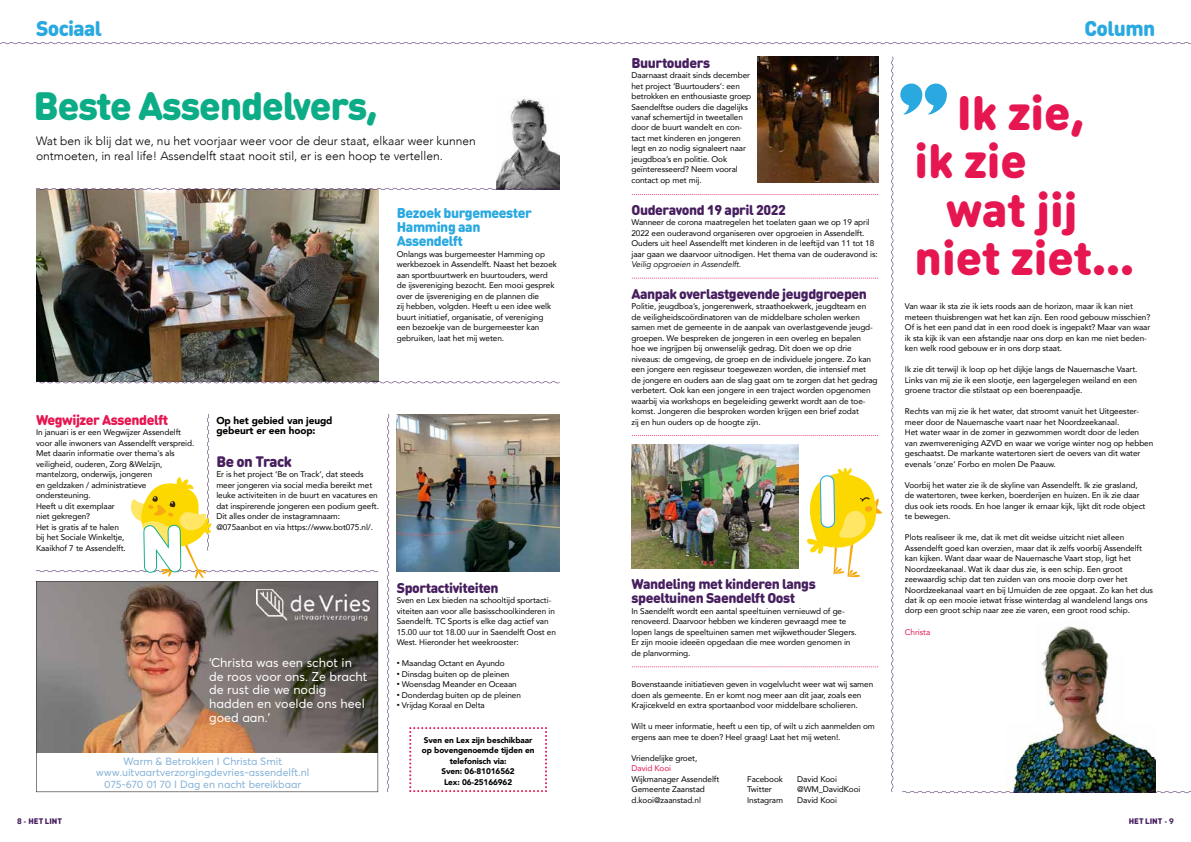
<style>
.page{position:relative;width:1191px;height:842px;background:#fff}
.page>*{position:absolute;margin:0;border:0;box-sizing:border-box;transform-origin:0 0}
.t1{font:900 47.5px/48.5px "DIN Round Pro";color:#e61650}
.t2{font:900 39px "DIN Round Pro";letter-spacing:-.03em;color:#0cac87}
.t3{font:900 21px "DIN Round Pro";letter-spacing:-.03em;color:#2aa9e1}
.t4{font:900 15px "DIN Round Pro";letter-spacing:-.03em;color:#471f5f}
.t5{font:900 14px/14px "DIN Round Pro";letter-spacing:-.03em;color:#471f5f}
.t6{font:900 14px/14px "DIN Round Pro";letter-spacing:-.03em;color:#2aa9e1}
.t7{font:900 14px "DIN Round Pro";letter-spacing:-.03em;color:#e61650}
.t8{font:12.6px/13.6px "Averta Std";color:#fff}
.t9{font:300 12px/15px "Avenir";color:#000}
.t10{font:10.5px/11.5px "Averta Std";color:#84b1d7;text-align:center}
.t11{font:900 10px/10.5px "Avenir";letter-spacing:-.01em;color:#000}
.t12{font:8.2px/10.5px "Avenir";letter-spacing:-.01em;color:#000}
.t13{font:900 8.2px/10.5px "Avenir";letter-spacing:-.01em;color:#000;text-align:center}
.t14{font:italic 8.2px "Avenir";letter-spacing:-.01em;color:#000}
.t15{font:8.2px "Avenir";letter-spacing:-.01em;color:#e61650}
.t16{font:900 8px "DIN Round Pro";letter-spacing:-.01em;color:#471f5f}
.s1{font-size:6px}
.s2{font-family:"Avenir"}
</style>
<div class="page">
<img style="left:496px;top:99px;width:63px;height:89px">
<img style="left:758px;top:57px;width:120px;height:126px">
<svg style="left:900px;top:84px;width:47px;height:31px"></svg>
<svg style="left:0;top:42px;width:1191px;height:2px"></svg>
<img style="left:1005px;top:626px;width:150px;height:165px">
<svg style="left:902px;top:791px;width:289px;height:2px"></svg>
<svg style="left:891px;top:57px;width:2px;height:735px"></svg>
<img style="left:36px;top:190px;width:342px;height:191px">
<img style="left:631px;top:444px;width:167px;height:125px">
<img style="left:396px;top:414px;width:164px;height:157px">
<svg style="left:36px;top:188px;width:523px;height:2px"></svg>
<svg style="left:36px;top:381px;width:523px;height:2px"></svg>
<svg style="left:387px;top:414px;width:2px;height:378px"></svg>
<svg style="left:409px;top:727px;width:138px;height:65px"></svg>
<svg style="left:632px;top:278px;width:246px;height:1px"></svg>
<svg style="left:632px;top:435px;width:246px;height:1px"></svg>
<svg style="left:632px;top:666px;width:246px;height:1px"></svg>
<svg style="left:632px;top:194px;width:246px;height:1px"></svg>
<img style="left:36px;top:581px;width:342px;height:211px">
<svg style="left:807px;top:468px;width:75px;height:110px"></svg>
<svg style="left:36px;top:414px;width:342px;height:165px"></svg>
<h3 class="t3" style="left:36px;top:12px;width:67px">Sociaal</h3>
<h3 class="t3" style="left:1084px;top:12px;width:72px">Column</h3>
<h2 class="t2" style="left:34px;top:76px;width:346px">Beste Assendelvers,</h2>
<h3 class="t9" style="left:36px;top:133px;width:441px">Wat ben ik blij dat we, nu het voorjaar weer voor de deur staat, elkaar weer kunnen ontmoeten, in real life! Assendelft staat nooit stil, er is een hoop te vertellen.</h3>
<h3 class="t6" style="left:397px;top:205px;width:136px">Bezoek burgemeester<br>Hamming aan<br>Assendelft</h3>
<p class="t12" style="left:397px;top:248px;width:162px">Onlangs was burgemeester Hamming op werkbezoek in Assendelft. Naast het bezoek aan sportbuurtwerk en buurtouders, werd de ijsvereniging bezocht. Een mooi gesprek over de ijsvereniging en de plannen die<br>zij hebben, volgden. Heeft u een idee welk buurt initiatief, organisatie, of vereniging een bezoekje van de burgemeester kan gebruiken, laat het mij weten.</p>
<h3 class="t7" style="left:36px;top:409px;width:134px">Wegwijzer Assendelft</h3>
<p class="t12" style="left:36px;top:427px;width:160px">In januari is er een Wegwijzer Assendelft voor alle inwoners van Assendelft verspreid.<br>Met daarin informatie over thema's als veiligheid, ouderen, Zorg &amp;Welzijn, mantelzorg, onderwijs, jongeren<br>en geldzaken / administratieve ondersteuning.<br>Heeft u dit exemplaar<br>niet gekregen?<br>Het is gratis af te halen<br>bij het Sociale Winkeltje,<br>Kaaikhof 7 te Assendelft.</p>
<p class="t11" style="left:216px;top:415px;width:118px">Op het gebied van jeugd gebeurt er een hoop:</p>
<h3 class="t4" style="left:216px;top:450px;width:77px">Be on Track</h3>
<p class="t12" style="left:216px;top:469px;width:164px">Er is het project ‘Be on Track’, dat steeds meer jongeren via social media bereikt met leuke activiteiten in de buurt en vacatures en dat inspirerende jongeren een podium geeft.<br>Dit alles onder de instagramnaam: @075aanbot en via https://www.bot075.nl/.</p>
<h3 class="t8" style="left:209px;top:656px;width:160px">‘Christa was een schot in de roos voor ons. Ze bracht de rust die we nodig hadden en voelde ons heel goed aan.’</h3>
<p class="t10" style="left:96px;top:755px;width:215px">Warm &amp; Betrokken I Christa Smit www.uitvaartverzorgingdevries-assendelft.nl<br>075-670 01 70 I Dag en nacht bereikbaar</p>
<h3 class="t5" style="left:397px;top:580px;width:103px">Sportactiviteiten</h3>
<p class="t12" style="left:397px;top:595px;width:161px">Sven en Lex bieden na schooltijd sportacti&shy;viteiten aan voor alle basisschoolkinderen in Saendelft. TC Sports is elke dag actief van 15.00 uur tot 18.00 uur in Saendelft Oost en West. Hieronder het weekrooster:</p>
<p class="t12" style="left:397px;top:658px;width:109px"><span class="s1">•</span> Maandag Octant en Ayundo</p>
<p class="t12" style="left:397px;top:668px;width:114px"><span class="s1">•</span> Dinsdag buiten op de pleinen</p>
<p class="t12" style="left:397px;top:679px;width:121px"><span class="s1">•</span> Woensdag Meander en Oceaan</p>
<p class="t12" style="left:397px;top:689px;width:126px"><span class="s1">•</span> Donderdag buiten op de pleinen</p>
<p class="t12" style="left:397px;top:700px;width:90px"><span class="s1">•</span> Vrijdag Koraal en Delta</p>
<p class="t13" style="left:422px;top:734px;width:114px">Sven en Lex zijn beschikbaar op bovengenoemde tijden en telefonisch via:<br>Sven: 06-81016562<br>Lex: 06-25166962</p>
<h3 class="t5" style="left:631px;top:55px;width:80px">Buurtouders</h3>
<p class="t12" style="left:631px;top:70px;width:121px">Daarnaast draait sinds december het project ‘Buurtouders’: een betrokken en enthousiaste groep<br>Saendelftse ouders die dagelijks vanaf schemertijd in tweetallen door de buurt wandelt en con&shy;tact met kinderen en jongeren legt en zo nodig signaleert naar jeugdboa’s en politie. Ook geïnteresseerd? Neem vooral contact op met mij.</p>
<h3 class="t5" style="left:631px;top:202px;width:156px">Ouderavond 19 april 2022</h3>
<p class="t12" style="left:631px;top:217px;width:248px">Wanneer de corona maatregelen het toelaten gaan we op 19 april 2022 een ouderavond organiseren over opgroeien in Assendelft.<br>Ouders uit heel Assendelft met kinderen in de leeftijd van 11 tot 18 jaar gaan we daarvoor uitnodigen. Het thema van de ouderavond is:</p>
<p class="t14" style="left:631px;top:259px;width:111px">Veilig opgroeien in Assendelft.</p>
<h3 class="t5" style="left:631px;top:286px;width:237px">Aanpak overlastgevende jeugdgroepen</h3>
<p class="t12" style="left:631px;top:301px;width:248px">Politie, jeugdboa’s, jongerenwerk, straathoekwerk, jeugdteam en de veiligheidscoördinatoren van de middelbare scholen werken samen met de gemeente in de aanpak van overlastgevende jeugd&shy;groepen. We bespreken de jongeren in een overleg en bepalen<br>hoe we ingrijpen bij onwenselijk gedrag. Dit doen we op drie niveaus: de omgeving, de groep en de individuele jongere. Zo kan een jongere een regisseur toegewezen worden, die intensief met de jongere en ouders aan de slag gaat om te zorgen dat het gedrag verbetert. Ook kan een jongere in een traject worden opgenomen waarbij via workshops en begeleiding gewerkt wordt aan de toe&shy;komst. Jongeren die besproken worden krijgen een brief zodat<br>zij en hun ouders op de hoogte zijn.</p>
<h3 class="t5" style="left:631px;top:576px;width:186px">Wandeling met kinderen langs speeltuinen Saendelft Oost</h3>
<p class="t12" style="left:631px;top:605px;width:227px">In Saendelft wordt een aantal speeltuinen vernieuwd of ge&shy;renoveerd. Daarvoor hebben we kinderen gevraagd mee te lopen langs de speeltuinen samen met wijkwethouder Slegers.<br>Er zijn mooie ideeën opgedaan die mee worden genomen in de planvorming.</p>
<p class="t12" style="left:631px;top:679px;width:243px">Bovenstaande initiatieven geven in vogelvlucht weer wat wij samen doen als gemeente. En er komt nog meer aan dit jaar, zoals een<br>Krajicekveld en extra sportaanbod voor middelbare scholieren.</p>
<p class="t12" style="left:631px;top:721px;width:245px">Wilt u meer informatie, heeft u een tip, of wilt u zich aanmelden om ergens aan mee te doen? Heel graag! Laat het mij weten!.</p>
<p class="t12" style="left:631px;top:752px;width:67px">Vriendelijke groet,</p>
<p class="t15" style="left:631px;top:762px;width:41px">David Kooi</p>
<p class="t12" style="left:631px;top:773px;width:89px">Wijkmanager Assendelft<br>Gemeente Zaanstad d.kooi@zaanstad.nl</p>
<p class="t12" style="left:747px;top:773px;width:37px">Facebook</p>
<p class="t12" style="left:797px;top:773px;width:41px">David Kooi</p>
<p class="t12" style="left:747px;top:784px;width:26px">Twitter</p>
<p class="t12" style="left:797px;top:784px;width:65px">@WM_DavidKooi</p>
<p class="t12" style="left:747px;top:794px;width:37px">Instagram</p>
<p class="t12" style="left:797px;top:794px;width:41px">David Kooi</p>
<h1 class="t1" style="left:914px;top:86px;width:172px;text-indent:42px">Ik zie, ik zie</h1>
<h1 class="t1" style="left:914px;top:183px;width:221px;text-align:center">wat jij niet ziet…</h1>
<p class="t12" style="left:905px;top:301px;width:247px">Van waar ik sta zie ik iets roods aan de horizon, maar ik kan niet meteen thuisbrengen wat het kan zijn. Een rood gebouw misschien?<br>Of is het een pand dat in een rood doek is ingepakt? Maar van waar ik sta kijk ik van een afstandje naar ons dorp en kan me niet beden&shy;ken welk rood gebouw er in ons dorp staat.</p>
<p class="t12" style="left:905px;top:364px;width:234px;text-align:justify">Ik zie dit terwijl ik loop op het dijkje langs de Nauernasche Vaart.<br>Links van mij zie ik een slootje, een lagergelegen weiland en een groene tractor die stilstaat op een boerenpaadje.</p>
<p class="t12" style="left:905px;top:406px;width:250px">Rechts van mij zie ik het water, dat stroomt vanuit het Uitgeester&shy;meer door de Nauernasche vaart naar het Noordzeekanaal.<br>Het water waar in de zomer in gezwommen wordt door de leden van zwemvereniging AZVD en waar we vorige winter nog op hebben geschaatst. De markante watertoren siert de oevers van dit water evenals ‘onze’ Forbo en molen De Paauw.</p>
<p class="t12" style="left:905px;top:479px;width:242px">Voorbij het water zie ik de skyline van Assendelft. Ik zie grasland, de watertoren, twee kerken, boerderijen en huizen. En ik zie daar dus ook iets roods. En hoe langer ik ernaar kijk, lijkt dit rode object te bewegen.</p>
<p class="t12" style="left:905px;top:532px;width:250px">Plots realiseer ik me, dat ik met dit weidse uitzicht niet alleen Assendelft goed kan overzien, maar dat ik zelfs voorbíj Assendelft kan kijken. Want daar waar de Nauernasche Vaart stop, ligt het Noordzeekanaal. Wat ik daar dus zie, is een schip. Een groot zeewaardig schip dat ten zuiden van ons mooie dorp over het Noordzeekanaal vaart en bij IJmuiden de zee opgaat. Zo kan het dus dat ik op een mooie ietwat frisse winterdag al wandelend langs ons dorp een groot schip naar zee zie varen, een groot rood schip.</p>
<p class="t15" style="left:905px;top:625px;width:27px">Christa</p>
<p class="t16" style="left:17px;top:815px;width:47px"><span class="s2">8 -</span> HET LINT</p>
<p class="t16" style="left:1128px;top:815px;width:47px">HET LINT <span class="s2">- 9</span></p>
</div>
